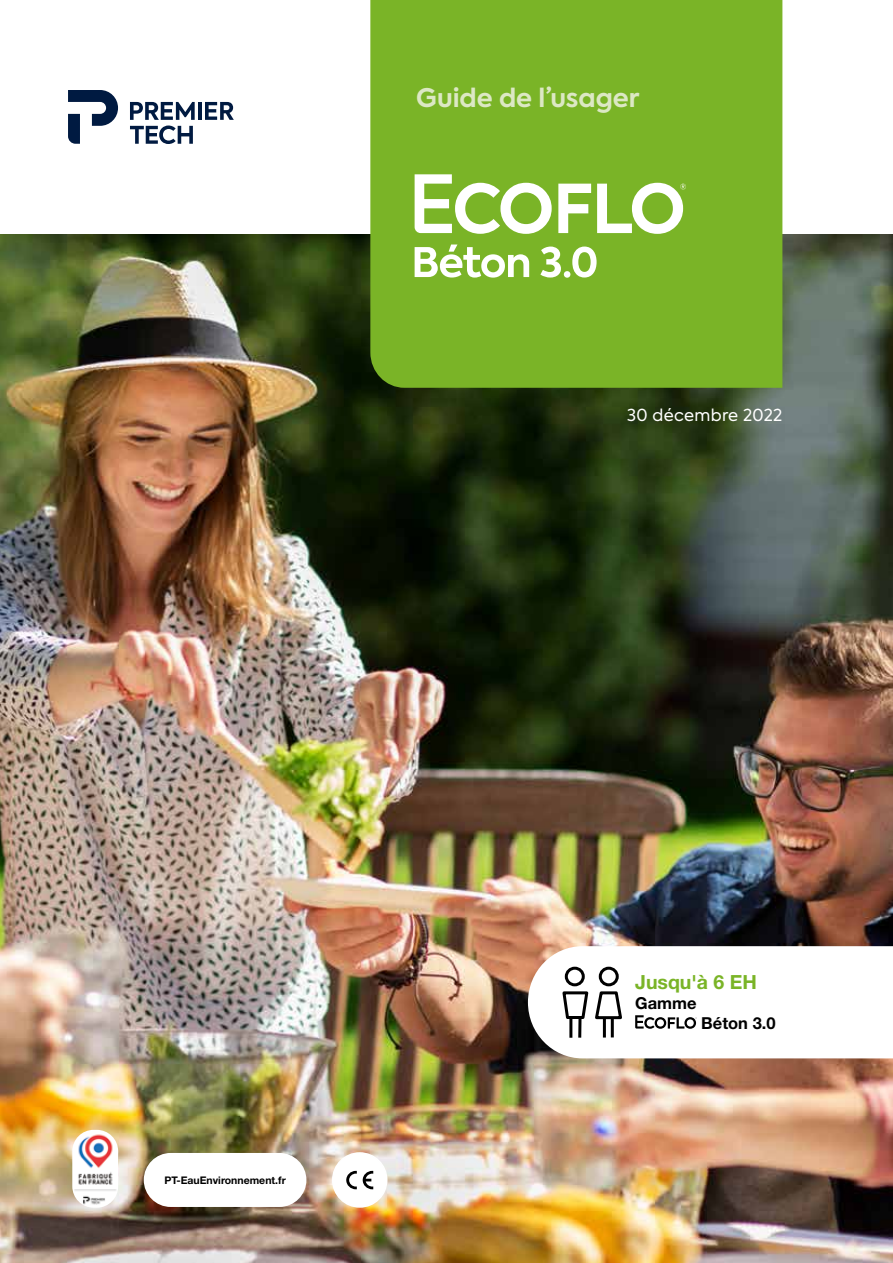
<style>
.page{position:relative;width:893px;height:1263px;background:#fff}
.page>*{position:absolute;margin:0;border:0;box-sizing:border-box;transform-origin:0 0}
.t1{font:700 25.5px "Axiforma";color:#dce8c4}
.t2{font:700 19.5px "Helvetica Neue LT Std";color:#7ab427}
.t3{font:16.5px "Axiforma";letter-spacing:.02em;color:#fff}
.t4{font:700 16.5px "Helvetica Neue LT Std";color:#000}
.t5{font:700 10.5px "Helvetica Neue LT Std";color:#000}
</style>
<div class="page">
<img style="left:0;top:234px;width:893px;height:1029px">
<div style="left:370px;top:0;width:412px;height:388px;background:#7ab427"></div>
<svg style="left:415px;top:244px;width:182px;height:34px"></svg>
<div style="left:144px;top:1153px;width:162px;height:54px;background:#fff;border-radius:27px"></div>
<svg style="left:528px;top:946px;width:365px;height:112px"></svg>
<svg style="left:558px;top:184px;width:33px;height:49px"></svg>
<svg style="left:415px;top:174px;width:137px;height:60px"></svg>
<svg style="left:597px;top:183px;width:89px;height:51px"></svg>
<hr style="left:198px;top:102px;width:4px;height:18px;background:#001a41">
<svg style="left:205px;top:102px;width:29px;height:18px"></svg>
<svg style="left:130px;top:102px;width:65px;height:18px"></svg>
<svg style="left:68px;top:90px;width:50px;height:54px"></svg>
<svg style="left:130px;top:126px;width:63px;height:18px"></svg>
<div style="left:333px;top:1153px;width:54px;height:54px;background:#fff;border-radius:50%"></div>
<div style="left:332px;top:1152px;width:55px;height:56px;border:2px solid #fff;border-radius:50%"></div>
<svg style="left:346px;top:1171px;width:11px;height:18px"></svg>
<svg style="left:363px;top:1171px;width:10px;height:18px"></svg>
<img style="left:72px;top:1130px;width:46px;height:78px">
<h1 class="t1" style="left:416px;top:81px;width:225px">Guide de l’usager</h1>
<h3 class="t3" style="left:627px;top:405px;width:157px">30 décembre 2022</h3>
<p class="t5" style="left:164px;top:1173px;width:123px">PT-EauEnvironnement.fr</p>
<h2 class="t2" style="left:635px;top:970px;width:123px">Jusqu'à 6 EH</h2>
<h3 class="t4" style="left:635px;top:993px;width:63px">Gamme</h3>
<h3 class="t4" style="left:701px;top:1013px;width:76px">Béton 3.0</h3>
</div>
